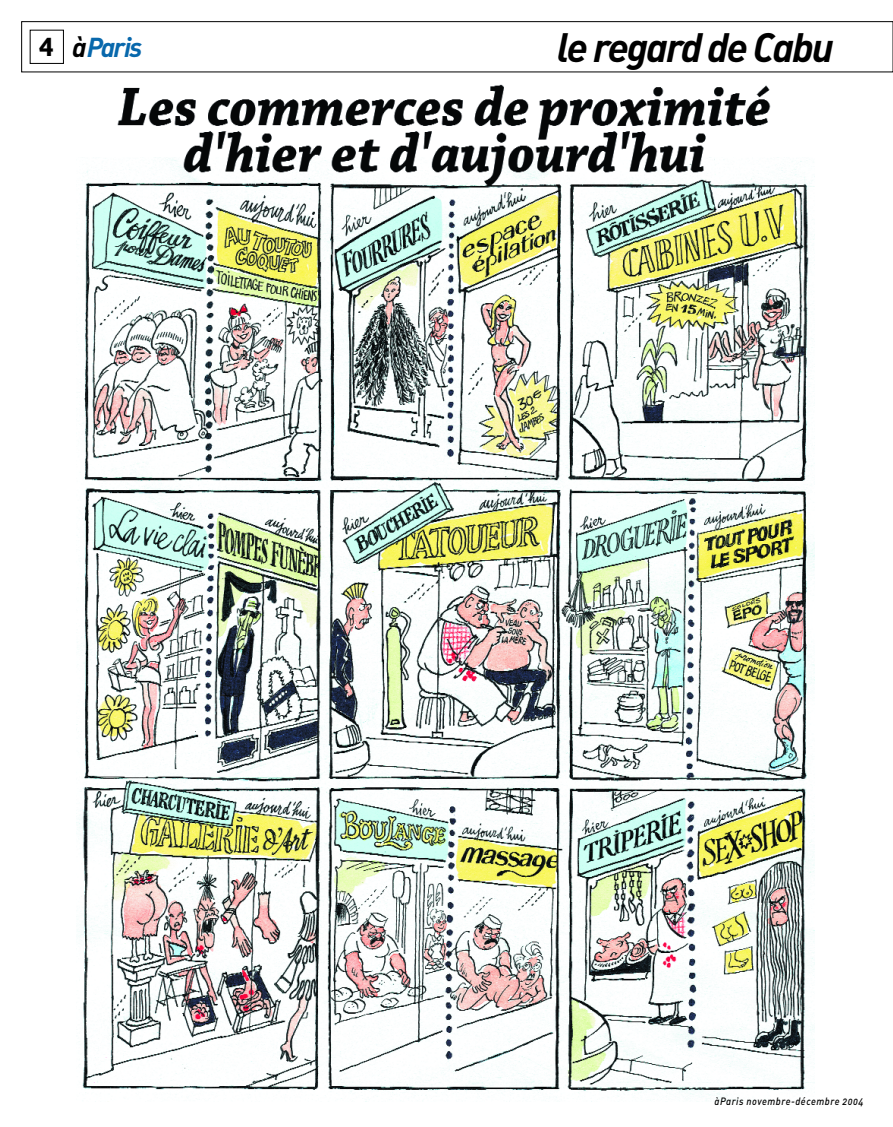
<style>
.page{position:relative;width:893px;height:1127px;background:#fff}
.page>*{position:absolute;margin:0;border:0;box-sizing:border-box;transform-origin:0 0}
.t1{font:40.5px "DIN Bold Italic Alt";letter-spacing:-.05em;color:#000}
.t2{font:27px "DIN Bold Italic Alt";letter-spacing:-.06em;color:#0868ac}
.t3{font:10.5px "DIN Medium Italic Alt";letter-spacing:.055em;color:#000;scale:.9 1}
.s1{font-family:"Agenda";font-weight:700;font-size:28.5px;color:#000}
.s2{color:#000}
</style>
<div class="page">
<div style="left:21px;top:21px;width:871px;height:51px;border:1px solid #000"></div>
<div style="left:30px;top:30px;width:34px;height:34px;border:1px solid #000"></div>
<img style="left:78px;top:84px;width:736px;height:1017px">
<h2 class="t2" style="left:39px;top:37px;width:105px"><span class="s1">4</span> <span class="s2">à</span>Paris</h2>
<h1 class="t1" style="left:557px;top:33px;width:278px">le regard de Cabu</h1>
<p class="t3" style="left:712px;top:1097px;width:167px">àParis novembre-décembre 2004</p>
<p class="t3" style="left:714px;top:1097px;width:167px">àParis novembre-décembre 2004</p>
</div>
